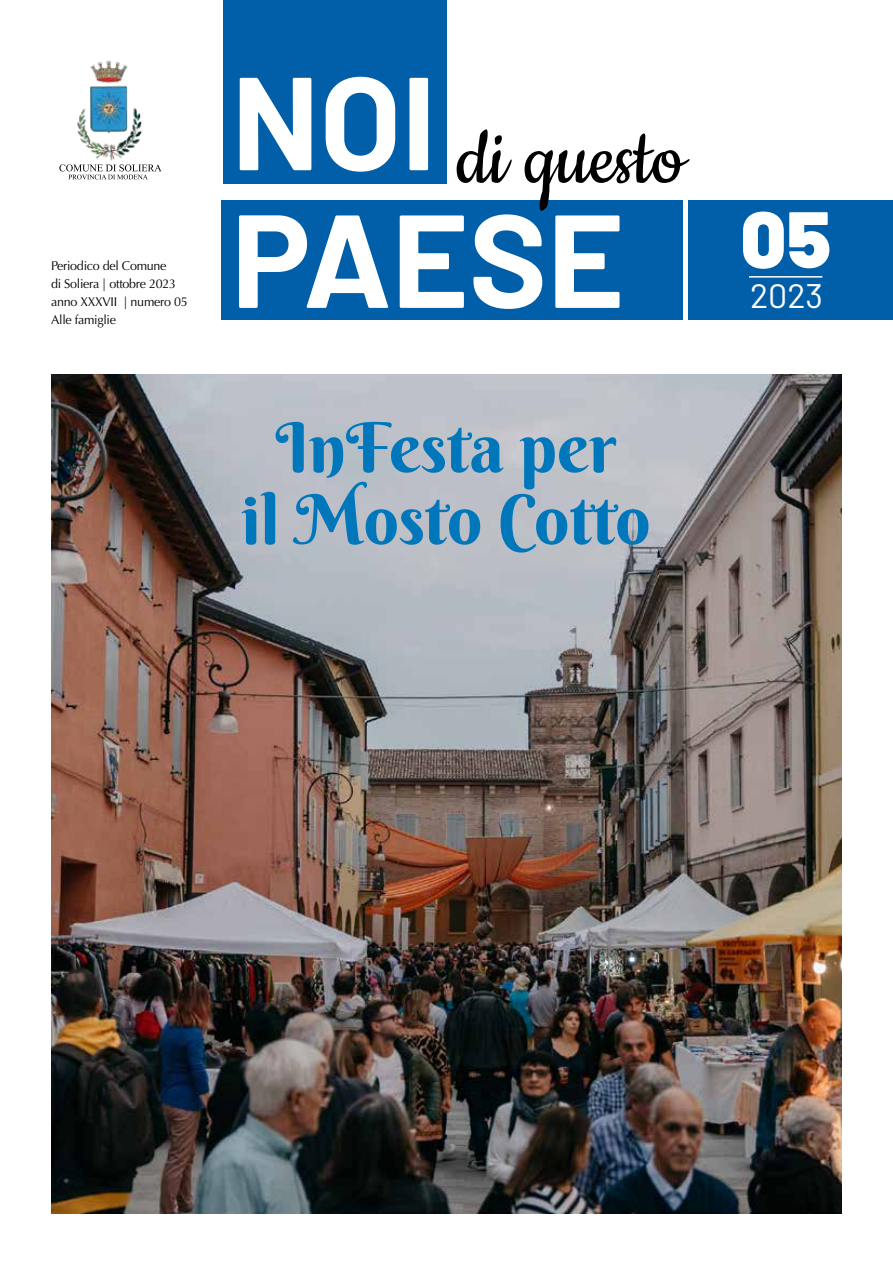
<style>
.page{position:relative;width:893px;height:1263px;background:#fff}
.page>*{position:absolute;margin:0;border:0;box-sizing:border-box;transform-origin:0 0}
.t1{font:700 132px "Barlow";color:#fff}
.t2{font:88.5px "Cookie";color:#000}
.t3{font:900 79.5px "Barlow";color:#fff}
.t4{font:69px/72px "Berkshire Swash";color:#0077ba;text-align:center}
.t5{font:34.05px "Barlow";color:#fff}
.t6{font:12.75px/18px "Optima";letter-spacing:-.02em;color:#000}
</style>
<div class="page">
<img style="left:51px;top:375px;width:791px;height:838px">
<div style="left:223px;top:0;width:223px;height:183px;background:#005fa8"></div>
<div style="left:221px;top:201px;width:461px;height:119px;background:#005fa8"></div>
<div style="left:689px;top:201px;width:204px;height:119px;background:#005fa8"></div>
<img style="left:77px;top:60px;width:66px;height:101px">
<svg style="left:59px;top:164px;width:103px;height:15px"></svg>
<hr style="left:749px;top:276px;width:73px;height:2px;background:#fff">
<p class="t6" style="left:51px;top:257px;width:138px">Periodico del Comune<br>di Soliera | ottobre 2023 anno XXXVII | numero 05<br>Alle famiglie</p>
<h1 class="t1" style="left:232px;top:25px;width:206px">NOI</h1>
<h2 class="t2" style="left:457px;top:113px;width:230px">di questo</h2>
<h1 class="t1" style="left:232px;top:163px;width:394px">PAESE</h1>
<h3 class="t4" style="left:241px;top:411px;width:411px">InFesta per<br>il Mosto Cotto</h3>
<h3 class="t3" style="left:741px;top:179px;width:92px">05</h3>
<h3 class="t5" style="left:750px;top:271px;width:75px">2023</h3>
</div>
